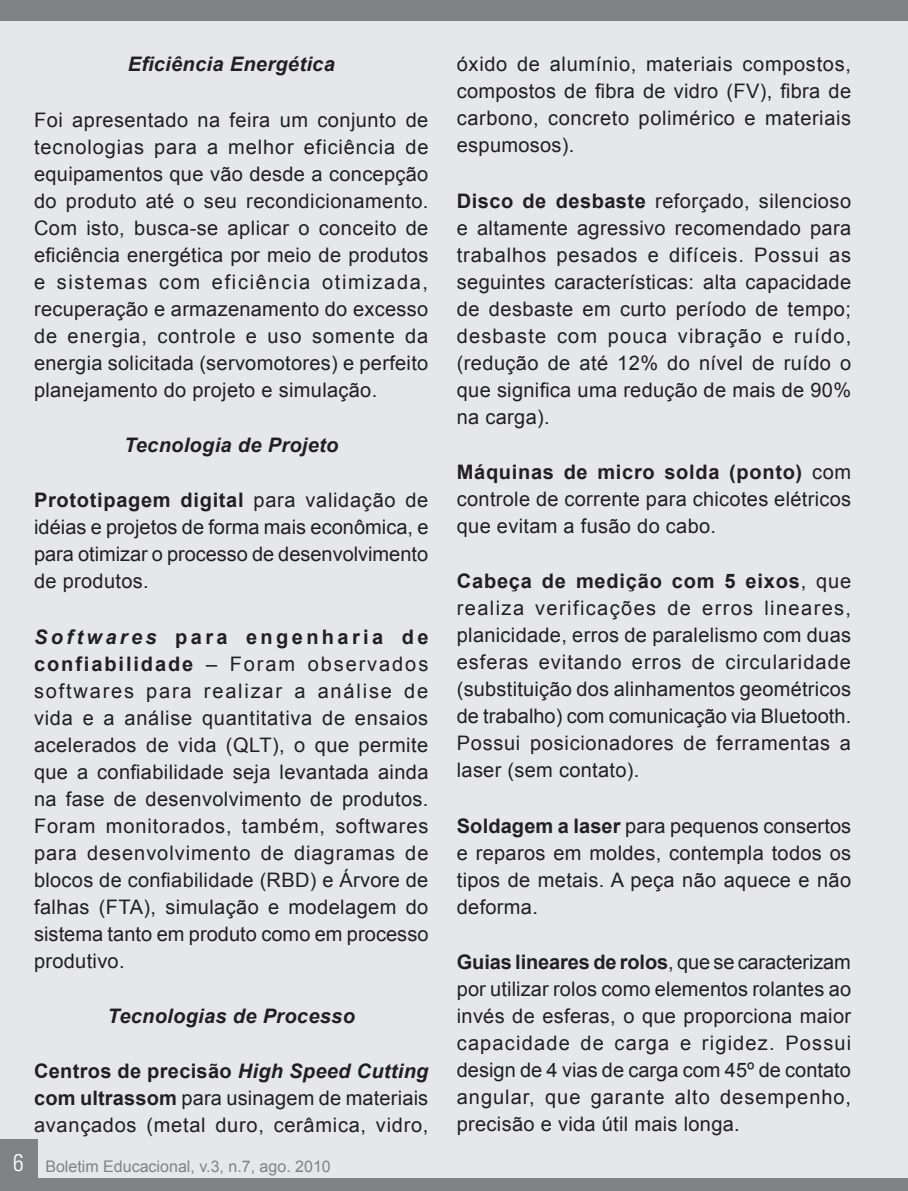
<style>
.page{position:relative;width:908px;height:1191px;background:#fff}
.page>*{position:absolute;margin:0;border:0;box-sizing:border-box;transform-origin:0 0}
.t1{font:20px/27px "Arial";letter-spacing:.015em;color:#231f20;text-align:justify}
.t2{font:italic 700 20px "Arial";letter-spacing:.015em;color:#231f20}
.t3{font:16px "Arial";color:#808285}
.s1{font-weight:700}
.s2{font-weight:700;font-style:italic}
.s3{font-family:"Univers";font-weight:300;font-stretch:condensed;font-size:24px;color:#fff}
</style>
<div class="page">
<div style="left:0;top:0;width:907px;height:1191px;background:#e6e7e9"></div>
<div style="left:0;top:1140px;width:38px;height:51px;background:#808285"></div>
<div style="left:0;top:1179px;width:907px;height:12px;background:#808285"></div>
<div style="left:0;top:0;width:907px;height:21px;background:#808285"></div>
<p class="t2" style="left:128px;top:51px;width:208px">Eficiência Energética</p>
<p class="t1" style="left:34px;top:106px;width:396px">Foi apresentado na feira um conjunto de tecnologias para a melhor eficiência de equipamentos que vão desde a concepção do produto até o seu recondicionamento.<br>Com isto, busca-se aplicar o conceito de eficiência energética por meio de produtos e sistemas com eficiência otimizada, recuperação e armazenamento do excesso de energia, controle e uso somente da energia solicitada (servomotores) e perfeito planejamento do projeto e simulação.</p>
<p class="t2" style="left:124px;top:431px;width:216px">Tecnologia de Projeto</p>
<p class="t1" style="left:34px;top:487px;width:396px"><span class="s1">Prototipagem digital</span> para validação de idéias e projetos de forma mais econômica, e para otimizar o processo de desenvolvimento de produtos.</p>
<p class="t1" style="left:34px;top:623px;width:396px"><span class="s2">Softwares</span> <span class="s1">para engenharia de confiabilidade</span> – Foram observados softwares para realizar a análise de vida e a análise quantitativa de ensaios acelerados de vida (QLT), o que permite que a confiabilidade seja levantada ainda na fase de desenvolvimento de produtos.<br>Foram monitorados, também, softwares para desenvolvimento de diagramas de blocos de confiabilidade (RBD) e Árvore de falhas (FTA), simulação e modelagem do sistema tanto em produto como em processo produtivo.</p>
<p class="t2" style="left:107px;top:1002px;width:249px">Tecnologias de Processo</p>
<p class="t1" style="left:34px;top:1058px;width:396px"><span class="s1">Centros de precisão</span> <span class="s2">High Speed Cutting </span><span class="s1">com ultrassom</span> para usinagem de materiais avançados (metal duro, cerâmica, vidro,</p>
<p class="t3" style="left:13px;top:1156px;width:319px"><span class="s3">6</span> Boletim Educacional, v.3, n.7, ago. 2010</p>
<p class="t1" style="left:456px;top:51px;width:395px">óxido de alumínio, materiais compostos, compostos de fibra de vidro (FV), fibra de carbono, concreto polimérico e materiais espumosos).</p>
<p class="t1" style="left:456px;top:187px;width:396px"><span class="s1">Disco de desbaste</span> reforçado, silencioso e altamente agressivo recomendado para trabalhos pesados e difíceis. Possui as seguintes características: alta capacidade de desbaste em curto período de tempo; desbaste com pouca vibração e ruído, (redução de até 12% do nível de ruído o que significa uma redução de mais de 90% na carga).</p>
<p class="t1" style="left:456px;top:459px;width:396px"><span class="s1">Máquinas de micro solda (ponto)</span> com controle de corrente para chicotes elétricos que evitam a fusão do cabo.</p>
<p class="t1" style="left:456px;top:568px;width:396px"><span class="s1">Cabeça de medição com 5 eixos</span>, que realiza verificações de erros lineares, planicidade, erros de paralelismo com duas esferas evitando erros de circularidade (substituição dos alinhamentos geométricos de trabalho) com comunicação via Bluetooth.<br>Possui posicionadores de ferramentas a laser (sem contato).</p>
<p class="t1" style="left:456px;top:812px;width:396px"><span class="s1">Soldagem a laser</span> para pequenos consertos e reparos em moldes, contempla todos os tipos de metais. A peça não aquece e não deforma.</p>
<p class="t1" style="left:456px;top:948px;width:396px"><span class="s1">Guias lineares de rolos</span>, que se caracterizam por utilizar rolos como elementos rolantes ao invés de esferas, o que proporciona maior capacidade de carga e rigidez. Possui design de 4 vias de carga com 45º de contato angular, que garante alto desempenho, precisão e vida útil mais longa.</p>
</div>
